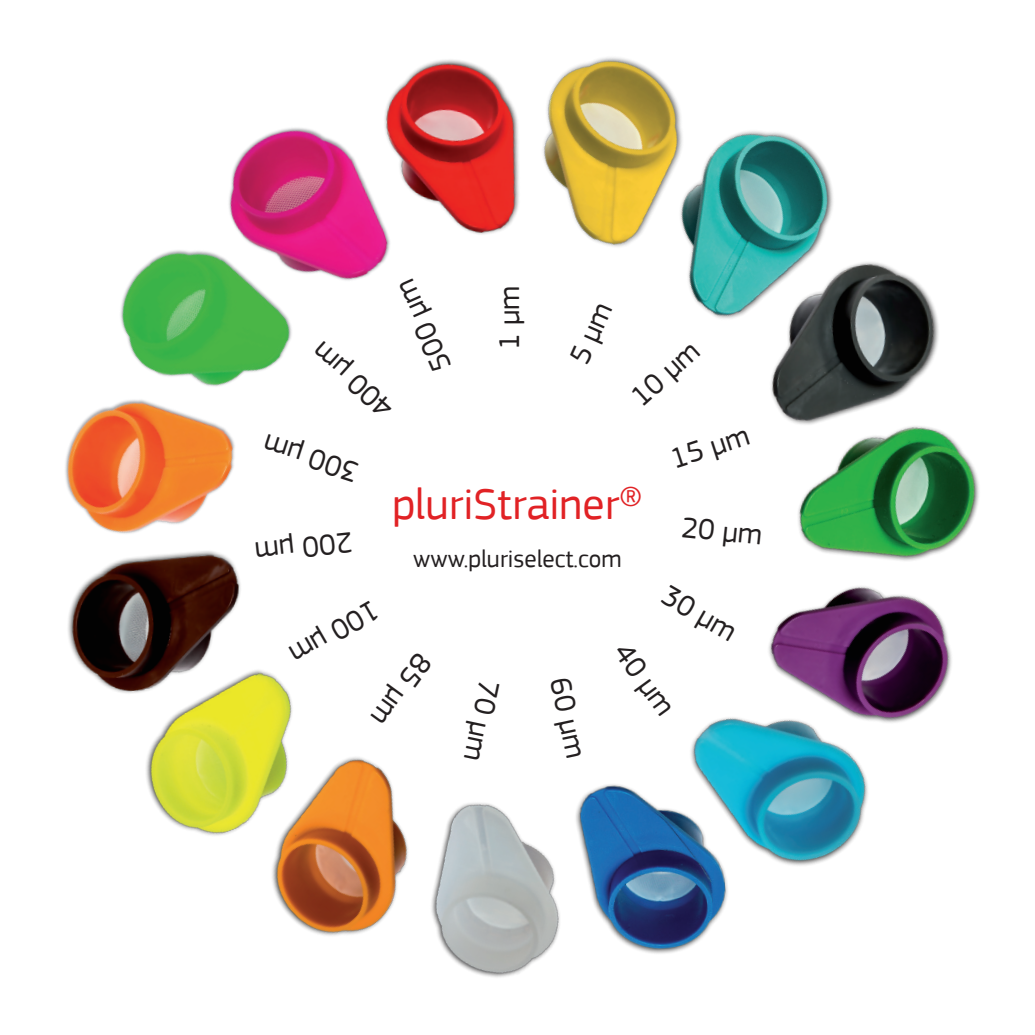
<style>
.page{position:relative;width:1035px;height:1035px;background:#fff}
.page>*{position:absolute;margin:0;border:0;box-sizing:border-box;transform-origin:0 0}
.t1{font:45px "PF Square Sans Pro";color:#e12225}
.t2{font:30px "PF Square Sans Pro";color:#231f20}
.t3{font:25px "PF Square Sans Pro";color:#231f20}
</style>
<div class="page">
<img style="left:802px;top:142px;width:29px;height:40px">
<img style="left:802px;top:182px;width:137px;height:145px">
<img style="left:771px;top:327px;width:197px;height:131px">
<img style="left:798px;top:458px;width:181px;height:138px">
<img style="left:711px;top:596px;width:241px;height:270px">
<img style="left:664px;top:723px;width:132px;height:231px">
<img style="left:535px;top:784px;width:129px;height:177px">
<img style="left:301px;top:803px;width:234px;height:175px">
<img style="left:146px;top:757px;width:248px;height:169px">
<img style="left:69px;top:638px;width:226px;height:124px">
<img style="left:68px;top:517px;width:173px;height:121px">
<img style="left:65px;top:260px;width:170px;height:257px">
<img style="left:151px;top:76px;width:258px;height:321px">
<img style="left:409px;top:57px;width:393px;height:282px">
<svg style="left:569px;top:303px;width:43px;height:36px"></svg>
<p class="t2" style="left:427px;top:377px;width:99px;rotate:-114deg">500 µm</p>
<p class="t2" style="left:377px;top:425px;width:99px;rotate:-138deg">400 µm</p>
<p class="t2" style="left:352px;top:490px;width:99px;rotate:-162deg">300 µm</p>
<p class="t2" style="left:492px;top:350px;width:66px;rotate:-90deg">1 µm</p>
<p class="t2" style="left:623px;top:387px;width:83px;rotate:-42deg">10 µm</p>
<p class="t2" style="left:666px;top:442px;width:83px;rotate:-18deg">15 µm</p>
<h1 class="t1" style="left:392px;top:478px;width:251px">pluriStrainer®</h1>
<p class="t3" style="left:413px;top:544px;width:210px">www.pluriselect.com</p>
<p class="t2" style="left:683px;top:509px;width:83px;rotate:6deg">20 µm</p>
<p class="t2" style="left:673px;top:577px;width:83px;rotate:30deg">30 µm</p>
<p class="t2" style="left:635px;top:636px;width:83px;rotate:54deg">40 µm</p>
<p class="t2" style="left:354px;top:559px;width:99px;rotate:174deg">200 µm</p>
<p class="t2" style="left:385px;top:623px;width:99px;rotate:150deg">100 µm</p>
<p class="t2" style="left:439px;top:667px;width:83px;rotate:126deg">85 µm</p>
<p class="t2" style="left:507px;top:685px;width:83px;rotate:102deg">70 µm</p>
<p class="t2" style="left:577px;top:675px;width:83px;rotate:78deg">60 µm</p>
</div>
